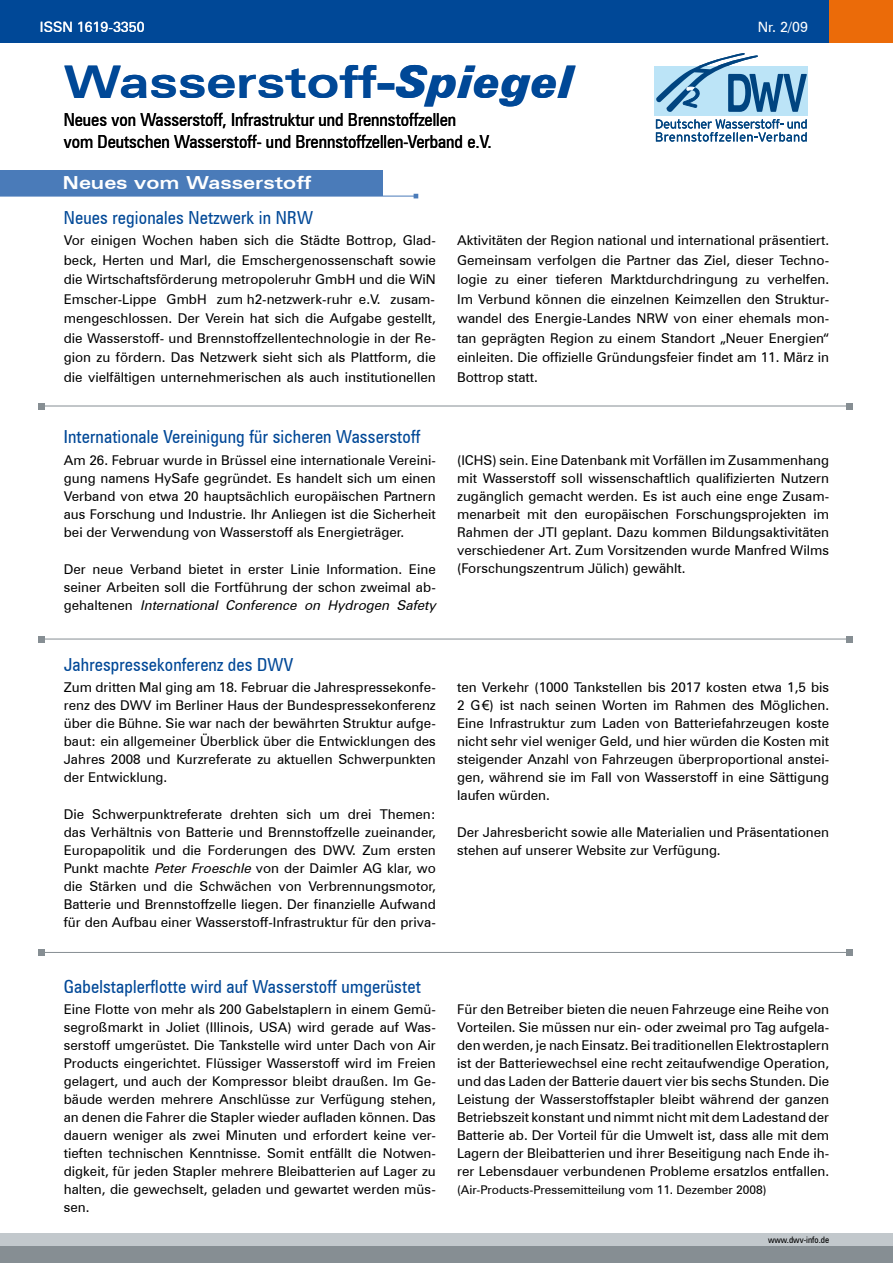
<style>
.page{position:relative;width:893px;height:1263px;background:#fff}
.page>*{position:absolute;margin:0;border:0;box-sizing:border-box;transform-origin:0 0}
.t1{font:700 expanded 45px "Zurich BT";color:#004897}
.t2{font:condensed 18px "Zurich BT";letter-spacing:.01em;color:#004897}
.t3{font:condensed 18px/21.6px "Zurich BT";color:#000}
.t4{font:700 expanded 18px "Zurich BT";color:#fff}
.t5{font:14.25px "Zurich BT";color:#fff}
.t6{font:13.5px/18px "Zurich BT";color:#000;text-align:justify}
.t7{font:12px "Zurich BT";color:#000}
.t8{font:condensed 9px "Zurich BT";color:#000}
.s1{font-weight:900;font-style:italic;font-stretch:normal}
.s2{font-style:inherit}
.s3{font-style:italic}
.s4{font-family:"Arial"}
</style>
<div class="page">
<div style="left:0;top:1246px;width:893px;height:17px;background:#868e93"></div>
<div style="left:0;top:1233px;width:893px;height:13px;background:#c2c8cc"></div>
<div style="left:0;top:0;width:829px;height:43px;background:#004897"></div>
<div style="left:829px;top:0;width:64px;height:43px;background:#eb6b09"></div>
<div style="left:0;top:171px;width:383px;height:25px;background:#4a7bb9"></div>
<hr style="left:0;top:196px;width:415px;height:1px;background:#4a7bb9">
<svg style="left:414px;top:194px;width:4px;height:4px"></svg>
<div style="left:655px;top:66px;width:76px;height:50px;background:#bce4f7"></div>
<div style="left:728px;top:66px;width:80px;height:50px;background:#bce4f7"></div>
<svg style="left:656px;top:119px;width:151px;height:23px"></svg>
<svg style="left:656px;top:53px;width:151px;height:59px"></svg>
<hr style="left:41px;top:406px;width:808px;height:1px;background:#868e93">
<div style="left:38px;top:403px;width:7px;height:6px;background:#868e93"></div>
<div style="left:846px;top:403px;width:7px;height:6px;background:#868e93"></div>
<hr style="left:41px;top:952px;width:808px;height:1px;background:#868e93">
<div style="left:38px;top:949px;width:7px;height:7px;background:#868e93"></div>
<div style="left:846px;top:949px;width:7px;height:7px;background:#868e93"></div>
<hr style="left:41px;top:639px;width:808px;height:1px;background:#868e93">
<div style="left:38px;top:636px;width:7px;height:6px;background:#868e93"></div>
<div style="left:846px;top:636px;width:7px;height:6px;background:#868e93"></div>
<p class="t5" style="left:40px;top:18px;width:106px">ISSN 1619-3350</p>
<p class="t5" style="left:758px;top:18px;width:52px">Nr. 2/09</p>
<h1 class="t1" style="left:64px;top:55px;width:512px">Wasserstoff-<span class="s1">Spiegel</span></h1>
<h2 class="t3" style="left:64px;top:109px;width:430px">Neues von Wasserstoff, Infrastruktur und Brennstoffzellen<br>vom Deutschen Wasserstoff- und Brennstoffzellen-Verband e.V.</h2>
<h2 class="t4" style="left:62px;top:172px;width:250px">Neues vom Wasserstoff</h2>
<h2 class="t2" style="left:64px;top:207px;width:251px">Neues regionales Netzwerk in NRW</h2>
<p class="t6" style="left:64px;top:231px;width:374px;line-height:19.5px">Vor einigen Wochen haben sich die Städte Bottrop, Glad&shy;beck, Herten und Marl, die Emschergenossenschaft sowie die Wirtschaftsförderung metropoleruhr GmbH und die WiN Emscher-Lippe GmbH zum <span class="s2">h</span>2-<span class="s2">n</span>etzwerk<span class="s2">-r</span>uhr e.V. zusam&shy;mengeschlossen. Der Verein hat sich die Aufgabe gestellt, die Wasserstoff- und Brennstoffzellentechnologie in der Re&shy;gion zu fördern. Das Netzwerk sieht sich als Plattform, die die vielfältigen unternehmerischen als auch institutionellen</p>
<p class="t6" style="left:457px;top:231px;width:374px;line-height:19.5px">Aktivitäten der Region national und international präsentiert.<br>Gemeinsam verfolgen die Partner das Ziel, dieser Techno&shy;logie zu einer tieferen Marktdurchdringung zu verhelfen.<br>Im Verbund können die einzelnen Keimzellen den Struktur&shy;wandel des Energie-Landes NRW von einer ehemals mon&shy;tan geprägten Region zu einem Standort „Neuer Energien“ einleiten. Die offizielle Gründungsfeier findet am 11. März in Bottrop statt.</p>
<h2 class="t2" style="left:64px;top:426px;width:358px">Internationale Vereinigung für sicheren Wasserstoff</h2>
<p class="t6" style="left:64px;top:451px;width:374px">Am 26. Februar wurde in Brüssel eine internationale Vereini&shy;gung namens HySafe gegründet. Es handelt sich um einen Verband von etwa 20 hauptsächlich europäischen Partnern aus Forschung und Industrie. Ihr Anliegen ist die Sicherheit bei der Verwendung von Wasserstoff als Energieträger.</p>
<p class="t6" style="left:64px;top:560px;width:377px;text-align:left">Der neue Verband bietet in erster Linie Information. Eine seiner Arbeiten soll die Fortführung der schon zweimal ab&shy;g e h a l t e n e n <span class="s3">International Conference on Hydrogen Safety</span></p>
<h2 class="t2" style="left:64px;top:653px;width:231px">Jahrespressekonferenz des DWV</h2>
<p class="t6" style="left:64px;top:678px;width:374px">Zum dritten Mal ging am 18. Februar die Jahrespressekonfe&shy;renz des DWV im Berliner Haus der Bundespressekonferenz über die Bühne. Sie war nach der bewährten Struktur aufge&shy;baut: ein allgemeiner Überblick über die Entwicklungen des Jahres 2008 und Kurzreferate zu aktuellen Schwerpunkten der Entwicklung.</p>
<p class="t6" style="left:64px;top:805px;width:374px">Die Schwerpunktreferate drehten sich um drei Themen: das Verhältnis von Batterie und Brennstoffzelle zueinander, Europapolitik und die Forderungen des DWV. Zum ersten Punkt machte <span class="s3">Peter Froeschle</span> von der Daimler AG klar, wo die Stärken und die Schwächen von Verbrennungsmotor, Batterie und Brennstoffzelle liegen. Der finanzielle Aufwand für den Aufbau einer Wasserstoff-Infrastruktur für den priva-</p>
<h2 class="t2" style="left:64px;top:976px;width:359px">Gabelstaplerflotte wird auf Wasserstoff umgerüstet</h2>
<p class="t6" style="left:457px;top:451px;width:374px">(ICHS) sein. Eine Datenbank mit Vorfällen im Zusammenhang mit Wasserstoff soll wissenschaftlich qualifizierten Nutzern zugänglich gemacht werden. Es ist auch eine enge Zusam&shy;menarbeit mit den europäischen Forschungsprojekten im Rahmen der JTI geplant. Dazu kommen Bildungsaktivitäten verschiedener Art. Zum Vorsitzenden wurde Manfred Wilms (Forschungszentrum Jülich) gewählt.</p>
<p class="t6" style="left:457px;top:678px;width:374px">ten Verkehr (1000 Tankstellen bis 2017 kosten etwa 1,5 bis 2 G<span class="s4">€</span>) ist nach seinen Worten im Rahmen des Möglichen.<br>Eine Infrastruktur zum Laden von Batteriefahrzeugen koste nicht sehr viel weniger Geld, und hier würden die Kosten mit steigender Anzahl von Fahrzeugen überproportional anstei&shy;gen, während sie im Fall von Wasserstoff in eine Sättigung laufen würden.</p>
<p class="t6" style="left:457px;top:823px;width:374px">Der Jahresbericht sowie alle Materialien und Präsentationen stehen auf unserer Website zur Verfügung.</p>
<p class="t6" style="left:64px;top:1000px;width:374px">Eine Flotte von mehr als 200 Gabelstaplern in einem Gemü&shy;segroßmarkt in Joliet (Illinois, USA) wird gerade auf Was&shy;serstoff umgerüstet. Die Tankstelle wird unter Dach von Air Products eingerichtet. Flüssiger Wasserstoff wird im Freien gelagert, und auch der Kompressor bleibt draußen. Im Ge&shy;bäude werden mehrere Anschlüsse zur Verfügung stehen, an denen die Fahrer die Stapler wieder aufladen können. Das dauern weniger als zwei Minuten und erfordert keine ver&shy;tieften technischen Kenntnisse. Somit entfällt die Notwen&shy;digkeit, für jeden Stapler mehrere Bleibatterien auf Lager zu halten, die gewechselt, geladen und gewartet werden müs&shy;sen.</p>
<p class="t6" style="left:457px;top:1000px;width:374px">Für den Betreiber bieten die neuen Fahrzeuge eine Reihe von Vorteilen. Sie müssen nur ein- oder zweimal pro Tag aufgela&shy;den werden, je nach Einsatz. Bei traditionellen Elektrostaplern ist der Batteriewechsel eine recht zeitaufwendige Operation, und das Laden der Batterie dauert vier bis sechs Stunden. Die Leistung der Wasserstoffstapler bleibt während der ganzen Betriebszeit konstant und nimmt nicht mit dem Ladestand der Batterie ab. Der Vorteil für die Umwelt ist, dass alle mit dem Lagern der Bleibatterien und ihrer Beseitigung nach Ende ih&shy;rer Lebensdauer verbundenen Probleme ersatzlos entfallen.</p>
<p class="t7" style="left:457px;top:1183px;width:311px">(Air-Products-Pressemitteilung vom 11. Dezember 2008)</p>
<p class="t8" style="left:768px;top:1234px;width:63px">www.dwv-info.de</p>
</div>
